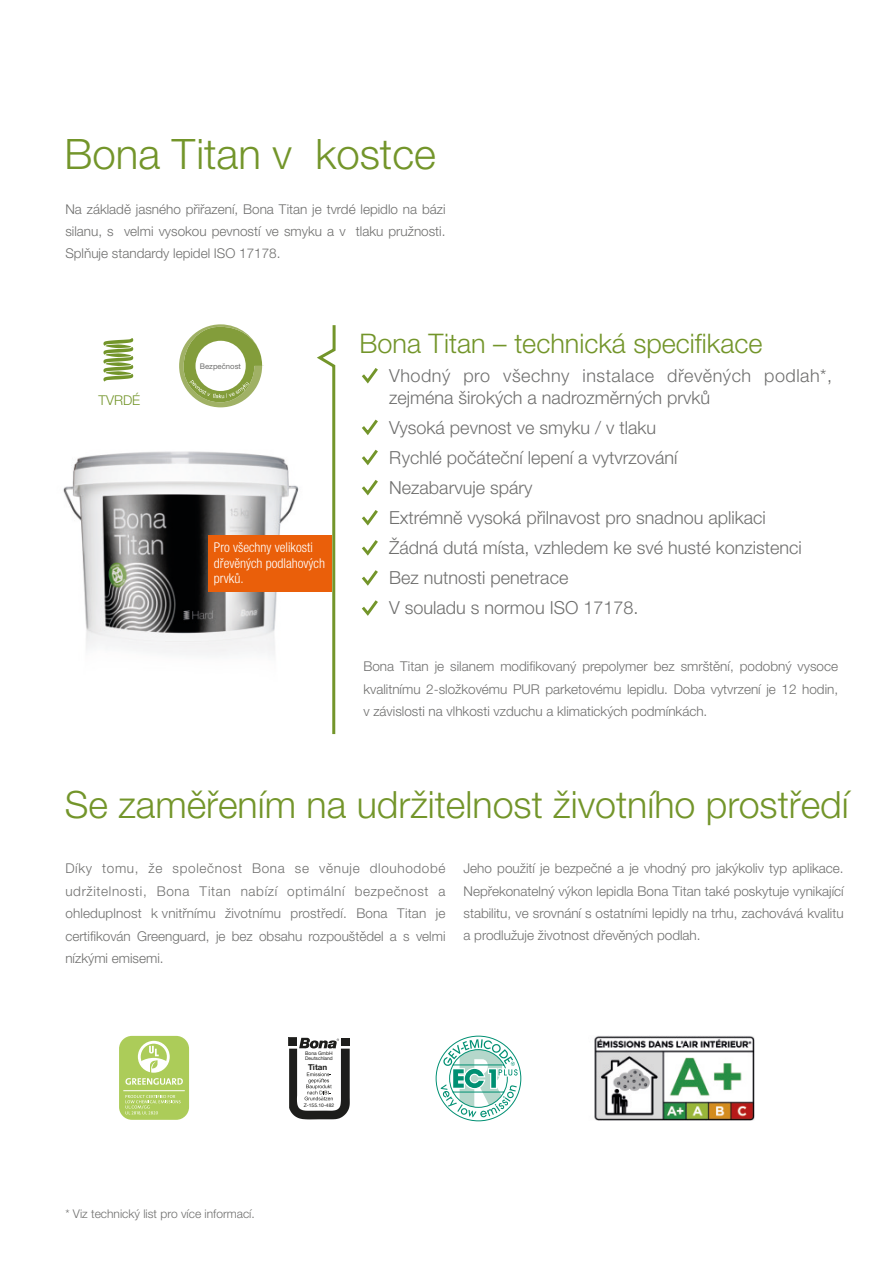
<style>
.page{position:relative;width:893px;height:1263px;background:#fff}
.page>*{position:absolute;margin:0;border:0;box-sizing:border-box;transform-origin:0 0}
.t1{font:300 42px "Helvetica Neue CE";color:#73952a}
.t2{font:300 37.65px "Helvetica Neue CE";color:#73952a}
.t3{font:300 27px "Helvetica Neue CE";color:#73952a}
.t4{font:300 18px/29.8px "Helvetica Neue CE";color:#6f6f6e}
.t5{font:300 18px/22.2px "Helvetica Neue CE";letter-spacing:.03em;color:#6f6f6e}
.t6{font:300 13.5px/22.4px "Helvetica Neue CE";color:#6f6f6e;text-align:justify}
.t7{font:300 condensed 13.5px/15.6px "Helvetica Neue CE";color:#fff}
.t8{font:300 13.5px "Helvetica Neue CE";color:#73952a}
.t9{font:300 12px "Helvetica Neue CE";color:#6f6f6e}
.t10{font:700 8.1px "Helvetica Neue LT Pro";color:#1d1d1b}
.t11{font:7.8px "Helvetica Neue CE";color:#6f6f6e}
.t12{font:4.95px/4.9px "Helvetica Neue LT Pro";color:#1d1d1b}
</style>
<div class="page">
<svg style="left:288px;top:1038px;width:62px;height:81px"></svg>
<svg style="left:436px;top:1036px;width:85px;height:85px"></svg>
<div style="left:119px;top:1036px;width:70px;height:84px;background:#accc59;border-radius:13px"></div>
<hr style="left:123px;top:1090px;width:62px;height:1px;background:#fff">
<svg style="left:125px;top:1041px;width:58px;height:44px"></svg>
<svg style="left:125px;top:1095px;width:56px;height:20px"></svg>
<img style="left:63px;top:407px;width:251px;height:248px">
<svg style="left:103px;top:338px;width:30px;height:43px"></svg>
<svg style="left:314px;top:325px;width:22px;height:410px"></svg>
<svg style="left:362px;top:368px;width:16px;height:16px"></svg>
<svg style="left:362px;top:419px;width:16px;height:16px"></svg>
<svg style="left:362px;top:449px;width:16px;height:17px"></svg>
<svg style="left:362px;top:480px;width:16px;height:16px"></svg>
<svg style="left:362px;top:510px;width:16px;height:16px"></svg>
<svg style="left:362px;top:540px;width:16px;height:16px"></svg>
<svg style="left:362px;top:570px;width:16px;height:16px"></svg>
<svg style="left:362px;top:600px;width:16px;height:16px"></svg>
<div style="left:209px;top:535px;width:123px;height:56px;background:#ea5f0a"></div>
<img style="left:594px;top:1036px;width:161px;height:84px">
<svg style="left:179px;top:324px;width:83px;height:83px"></svg>
<h1 class="t1" style="left:65px;top:139px;width:373px">Bona Titan v kostce</h1>
<p class="t6" style="left:65px;top:199px;width:382px">Na základì jasného pøiøazení, Bona Titan je tvrdé lepidlo na bázi silanu, s velmi vysokou pevností ve smyku a v tlaku pružnosti.<br>Splòuje standardy lepidel ISO 17178.</p>
<p class="t8" style="left:99px;top:395px;width:43px">TVRDÉ</p>
<p class="t11" style="left:200px;top:363px;width:43px">Bezpeènost</p>
<p class="t7" style="left:214px;top:541px;width:113px">Pro všechny velikosti døevìných podlahových prvkù.</p>
<h3 class="t3" style="left:360px;top:333px;width:404px">Bona Titan – technická specifikace</h3>
<h3 class="t5" style="left:389px;top:367px;width:444px">Vhodný pro všechny instalace døevìných podlah*, zejména širokých a nadrozmìrných prvkù</h3>
<p class="t4" style="left:389px;top:415px;width:414px">Vysoká pevnost ve smyku / v tlaku<br>Rychlé poèáteèní lepení a vytvrzování<br>Nezabarvuje spáry<br>Extrémnì vysoká pøilnavost pro snadnou aplikaci Žádná dutá místa, vzhledem ke své husté konzistenci Bez nutnosti penetrace<br>V souladu s normou ISO 17178.</p>
<p class="t6" style="left:363px;top:657px;width:476px">Bona Titan je silanem modifikovaný prepolymer bez smrštìní, podobný vysoce kvalitnímu 2-složkovému PUR parketovému lepidlu. Doba vytvrzení je 12 hodin, v závislosti na vlhkosti vzduchu a klimatických podmínkách.</p>
<h2 class="t2" style="left:65px;top:790px;width:786px">Se zamìøením na udržitelnost životního prostøedí</h2>
<p class="t6" style="left:464px;top:859px;width:382px">Jeho použití je bezpeèné a je vhodný pro jakýkoliv typ aplikace.<br>Nepøekonatelný výkon lepidla Bona Titan také poskytuje vynikající stabilitu, ve srovnání s ostatními lepidly na trhu, zachovává kvalitu a prodlužuje životnost døevìných podlah.</p>
<p class="t6" style="left:65px;top:859px;width:382px">Díky tomu, že spoleènost Bona se vìnuje dlouhodobé udržitelnosti, Bona Titan nabízí optimální bezpeènost a ohleduplnost k vnitønímu životnímu prostøedí. Bona Titan je certifikován Greenguard, je bez obsahu rozpouštìdel a s velmi nízkými emisemi.</p>
<p class="t12" style="left:305px;top:1051px;width:29px">Bona GmbH<br>Deutschland</p>
<p class="t9" style="left:65px;top:1209px;width:191px">* Viz technický list pro více informací.</p>
<p class="t10" style="left:308px;top:1064px;width:21px">Titan</p>
<p class="t12" style="left:304px;top:1103px;width:32px">Z-155.10-482</p>
</div>
